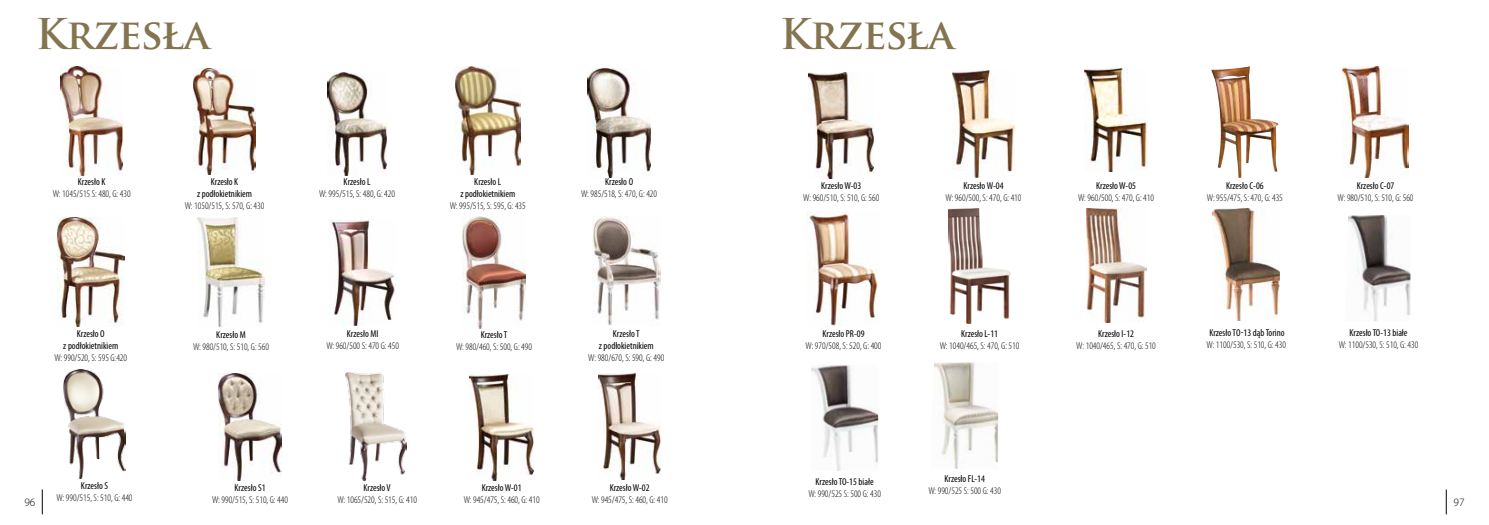
<style>
.page{position:relative;width:1489px;height:525px;background:#fff}
.page>*{position:absolute;margin:0;border:0;box-sizing:border-box;transform-origin:0 0}
.t1{font:700 41.25px "Trajan Pro";letter-spacing:-.025em;color:#84744f}
.t2{font:300 11.25px "Myriad Pro";color:#000}
.t3{font:300 condensed 10px "Myriad Pro";color:#000}
.t4{font:condensed 10px/12px "Myriad Pro";color:#000;text-align:center}
</style>
<div class="page">
<svg style="left:42px;top:489px;width:1px;height:25px"></svg>
<svg style="left:1445px;top:489px;width:1px;height:25px"></svg>
<img style="left:463px;top:216px;width:62px;height:112px">
<img style="left:327px;top:72px;width:60px;height:103px">
<img style="left:60px;top:67px;width:63px;height:108px">
<img style="left:193px;top:68px;width:63px;height:106px">
<img style="left:455px;top:66px;width:65px;height:109px">
<img style="left:57px;top:218px;width:67px;height:108px">
<img style="left:198px;top:217px;width:66px;height:109px">
<img style="left:587px;top:68px;width:63px;height:109px">
<img style="left:598px;top:374px;width:63px;height:105px">
<img style="left:469px;top:374px;width:65px;height:106px">
<img style="left:808px;top:73px;width:65px;height:105px">
<img style="left:63px;top:370px;width:63px;height:108px">
<img style="left:345px;top:372px;width:61px;height:108px">
<img style="left:219px;top:373px;width:62px;height:106px">
<img style="left:592px;top:216px;width:68px;height:109px">
<img style="left:952px;top:70px;width:62px;height:108px">
<img style="left:1084px;top:68px;width:63px;height:103px">
<img style="left:948px;top:208px;width:62px;height:115px">
<img style="left:1342px;top:66px;width:66px;height:112px">
<img style="left:1211px;top:66px;width:67px;height:112px">
<img style="left:806px;top:211px;width:72px;height:115px">
<img style="left:329px;top:219px;width:67px;height:106px">
<img style="left:1348px;top:215px;width:62px;height:106px">
<img style="left:811px;top:365px;width:67px;height:106px">
<img style="left:934px;top:362px;width:64px;height:106px">
<img style="left:1086px;top:208px;width:59px;height:114px">
<img style="left:1212px;top:208px;width:67px;height:112px">
<h1 class="t1" style="left:35px;top:8px;width:176px">Krzesła</h1>
<h1 class="t1" style="left:780px;top:8px;width:176px">Krzesła</h1>
<p class="t4" style="left:78px;top:176px;width:29px">Krzesło K</p>
<p class="t3" style="left:53px;top:188px;width:79px">W: 1045/515 S: 480, G: 430</p>
<p class="t4" style="left:197px;top:176px;width:56px">Krzesło K<br>z podłokietnikiem</p>
<p class="t3" style="left:185px;top:200px;width:81px">W: 1050/515, S: 570, G: 430</p>
<p class="t4" style="left:343px;top:176px;width:28px">Krzesło L</p>
<p class="t3" style="left:319px;top:188px;width:77px">W: 995/515, S: 480, G: 420</p>
<p class="t4" style="left:460px;top:176px;width:56px">Krzesło L<br>z podłokietnikiem</p>
<p class="t3" style="left:450px;top:200px;width:77px">W: 995/515, S: 595, G: 435</p>
<p class="t4" style="left:605px;top:176px;width:29px">Krzesło O</p>
<p class="t3" style="left:581px;top:188px;width:77px">W: 985/518, S: 470, G: 420</p>
<p class="t4" style="left:821px;top:179px;width:41px">Krzesło W-03</p>
<p class="t3" style="left:803px;top:191px;width:77px">W: 960/510, S: 510, G: 560</p>
<p class="t4" style="left:963px;top:179px;width:41px">Krzesło W-04</p>
<p class="t3" style="left:945px;top:191px;width:77px">W: 960/500, S: 470, G: 410</p>
<p class="t4" style="left:1096px;top:179px;width:41px">Krzesło W-05</p>
<p class="t3" style="left:1078px;top:191px;width:77px">W: 960/500, S: 470, G: 410</p>
<p class="t4" style="left:1225px;top:179px;width:39px">Krzesło C-06</p>
<p class="t3" style="left:1206px;top:191px;width:77px">W: 955/475, S: 470, G: 435</p>
<p class="t4" style="left:1356px;top:179px;width:39px">Krzesło C-07</p>
<p class="t3" style="left:1337px;top:191px;width:77px">W: 980/510, S: 510, G: 560</p>
<p class="t4" style="left:63px;top:327px;width:56px">Krzesło O<br>z podłokietnikiem</p>
<p class="t3" style="left:54px;top:351px;width:74px">W: 990/520, S: 595 G:420</p>
<p class="t4" style="left:216px;top:328px;width:31px">Krzesło M</p>
<p class="t3" style="left:193px;top:340px;width:77px">W: 980/510, S: 510, G: 560</p>
<p class="t4" style="left:347px;top:328px;width:33px">Krzesło MI</p>
<p class="t3" style="left:326px;top:340px;width:74px">W: 960/500 S: 470 G: 450</p>
<p class="t4" style="left:480px;top:328px;width:28px">Krzesło T</p>
<p class="t3" style="left:456px;top:340px;width:77px">W: 980/460, S: 500, G: 490</p>
<p class="t4" style="left:598px;top:327px;width:56px">Krzesło T<br>z podłokietnikiem</p>
<p class="t3" style="left:588px;top:351px;width:77px">W: 980/670, S: 590, G: 490</p>
<p class="t4" style="left:822px;top:327px;width:44px">Krzesło PR-09</p>
<p class="t3" style="left:805px;top:339px;width:77px">W: 970/508, S: 520, G: 400</p>
<p class="t4" style="left:961px;top:327px;width:38px">Krzesło L-11</p>
<p class="t3" style="left:939px;top:339px;width:81px">W: 1040/465, S: 470, G: 510</p>
<p class="t4" style="left:1098px;top:327px;width:37px">Krzesło I-12</p>
<p class="t3" style="left:1076px;top:339px;width:81px">W: 1040/465, S: 470, G: 510</p>
<p class="t4" style="left:1209px;top:326px;width:77px">Krzesło TO-13 dąb Torino</p>
<p class="t3" style="left:1206px;top:339px;width:81px">W: 1100/530, S: 510, G: 430</p>
<p class="t4" style="left:1349px;top:326px;width:60px">Krzesło TO-13 białe</p>
<p class="t3" style="left:1338px;top:338px;width:81px">W: 1100/530, S: 510, G: 430</p>
<p class="t4" style="left:944px;top:472px;width:42px">Krzesło FL-14</p>
<p class="t3" style="left:928px;top:484px;width:74px">W: 990/525 S: 500 G: 430</p>
<p class="t4" style="left:815px;top:475px;width:60px">Krzesło TO-15 białe</p>
<p class="t3" style="left:808px;top:488px;width:74px">W: 990/525 S: 500 G: 430</p>
<p class="t4" style="left:81px;top:480px;width:29px">Krzesło S</p>
<p class="t3" style="left:57px;top:492px;width:77px">W: 990/515, S: 510, G: 440</p>
<p class="t4" style="left:609px;top:481px;width:41px">Krzesło W-02</p>
<p class="t3" style="left:591px;top:493px;width:77px">W: 945/475, S: 460, G: 410</p>
<p class="t4" style="left:481px;top:481px;width:41px">Krzesło W-01</p>
<p class="t3" style="left:463px;top:493px;width:77px">W: 945/475, S: 460, G: 410</p>
<p class="t4" style="left:234px;top:481px;width:32px">Krzesło S1</p>
<p class="t3" style="left:212px;top:493px;width:77px">W: 990/515, S: 510, G: 440</p>
<p class="t4" style="left:363px;top:481px;width:29px">Krzesło V</p>
<p class="t3" style="left:337px;top:493px;width:81px">W: 1065/520, S: 515, G: 410</p>
<p class="t2" style="left:24px;top:495px;width:12px">96</p>
<p class="t2" style="left:1453px;top:495px;width:12px">97</p>
</div>
